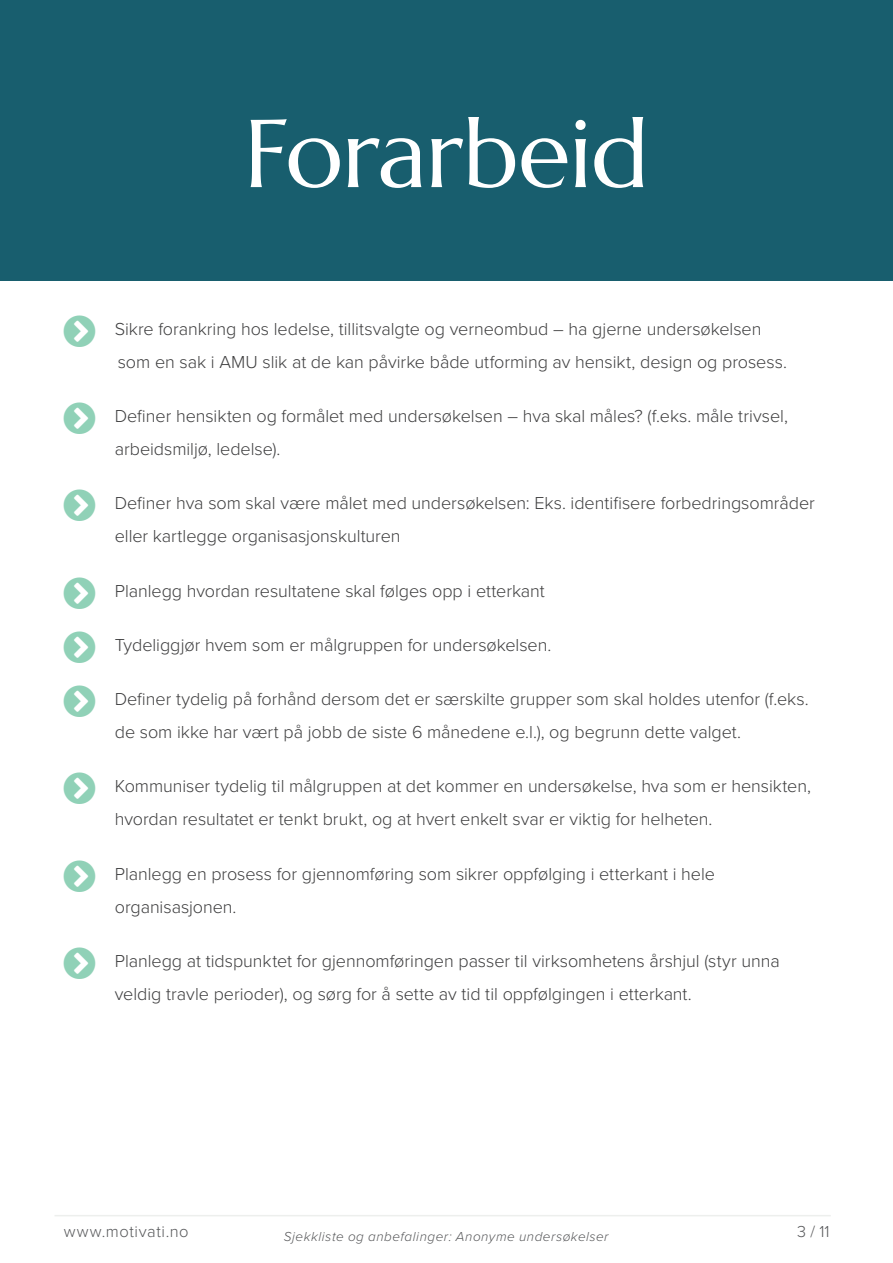
<style>
.page{position:relative;width:893px;height:1263px;background:#fff}
.page>*{position:absolute;margin:0;border:0;box-sizing:border-box;transform-origin:0 0}
.Tittel{font:96px "Marcellus";letter-spacing:-.01em;color:#fff}
.t1{font:300 18px/33px "Proxima Nova";letter-spacing:-.005em;color:#3e3e3f}
.t2{font:300 16.5px "Proxima Nova";letter-spacing:.035em;color:#57585a}
.t3{font:italic 300 13.5px "Proxima Nova";letter-spacing:.035em;color:#57585a}
</style>
<div class="page">
<hr style="left:55px;top:1215px;width:776px;height:1px;background:#edefed">
<div style="left:0;top:0;width:893px;height:281px;background:#185e6e"></div>
<p class="Tittel" style="left:244px;top:94px;width:407px">Forarbeid</p>
<p class="t1" style="left:115px;top:311px;width:674px">Sikre forankring hos ledelse, tillitsvalgte og verneombud – ha gjerne undersøkelsen som en sak i AMU slik at de kan påvirke både utforming av hensikt, design og prosess.</p>
<p class="t1" style="left:115px;top:399px;width:675px">Definer hensikten og formålet med undersøkelsen – hva skal måles? (f.eks. måle trivsel, arbeidsmiljø, ledelse).</p>
<p class="t1" style="left:115px;top:486px;width:702px">Definer hva som skal være målet med undersøkelsen: Eks. identifisere forbedringsområder eller kartlegge organisasjonskulturen</p>
<p class="t1" style="left:115px;top:573px;width:432px">Planlegg hvordan resultatene skal følges opp i etterkant</p>
<p class="t1" style="left:115px;top:627px;width:438px">Tydeliggjør hvem som er målgruppen for undersøkelsen.</p>
<p class="t1" style="left:115px;top:682px;width:695px">Definer tydelig på forhånd dersom det er særskilte grupper som skal holdes utenfor (f.eks. de som ikke har vært på jobb de siste 6 månedene e.l.), og begrunn dette valget.</p>
<p class="t1" style="left:115px;top:769px;width:698px">Kommuniser tydelig til målgruppen at det kommer en undersøkelse, hva som er hensikten, hvordan resultatet er tenkt brukt, og at hvert enkelt svar er viktig for helheten.</p>
<p class="t1" style="left:115px;top:856px;width:602px">Planlegg en prosess for gjennomføring som sikrer oppfølging i etterkant i hele organisasjonen.</p>
<p class="t1" style="left:115px;top:943px;width:666px">Planlegg at tidspunktet for gjennomføringen passer til virksomhetens årshjul (styr unna veldig travle perioder), og sørg for å sette av tid til oppfølgingen i etterkant.</p>
<p class="t2" style="left:64px;top:1219px;width:126px">www.motivati.no</p>
<p class="t3" style="left:284px;top:1227px;width:326px">Sjekkliste og anbefalinger: Anonyme undersøkelser</p>
<p class="t2" style="left:797px;top:1219px;width:34px">3 / 11</p>
</div>
